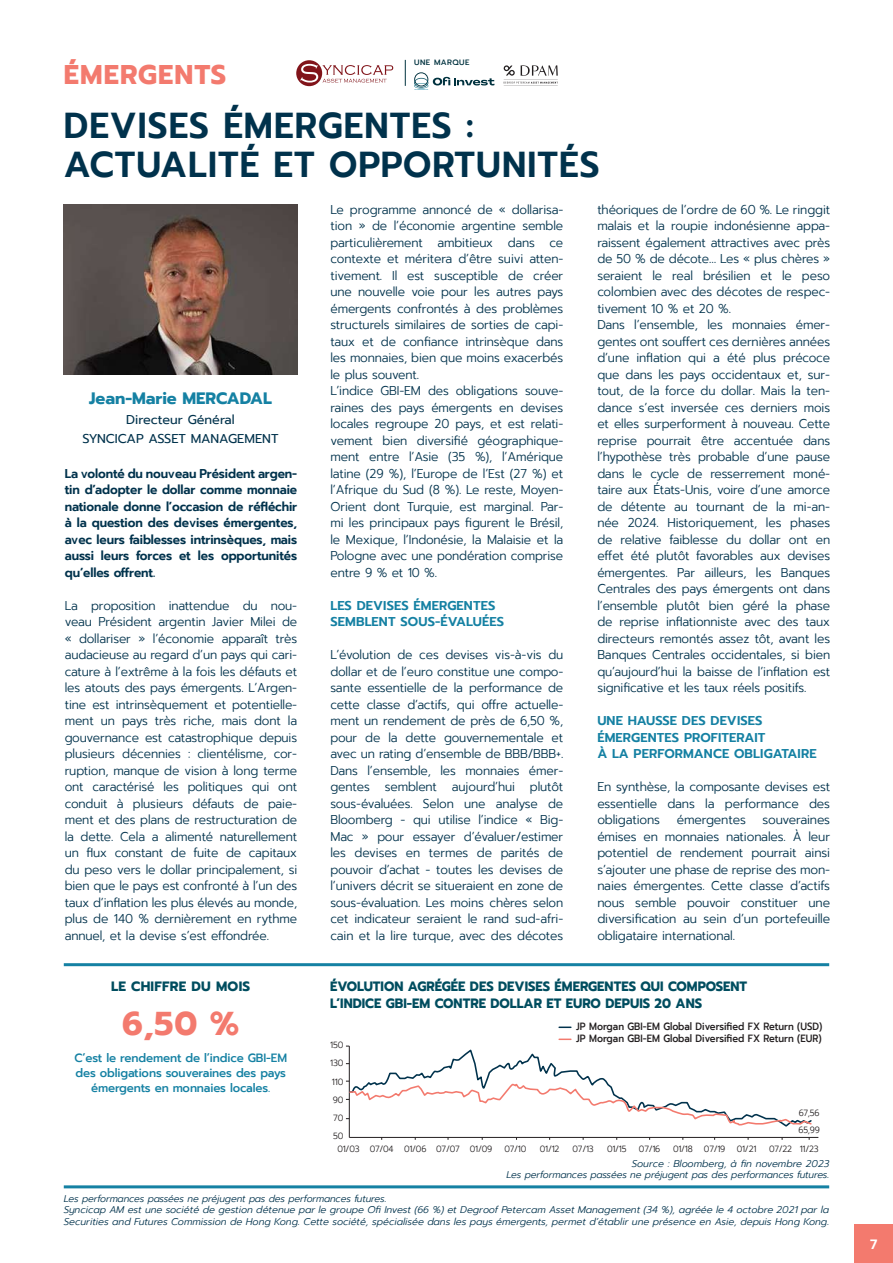
<style>
.page{position:relative;width:893px;height:1263px;background:#fff}
.page>*{position:absolute;margin:0;border:0;box-sizing:border-box;transform-origin:0 0}
.t1{font:600 36px/39px "Prompt";letter-spacing:.03em;color:#00324c}
.t2{font:700 33px "Prompt";color:#f37a6e}
.t3{font:700 27px "Prompt";letter-spacing:.04em;color:#f37a6e}
.t4{font:700 16.5px "Prompt";color:#1581a3}
.t5{font:700 13.5px/17.2px "Prompt";color:#004d5f;scale:.96 1}
.t6{font:700 13.5px "Prompt";letter-spacing:.02em;color:#004d5f}
.t7{font:600 13.5px "Prompt";color:#fff}
.t8{font:300 12.75px/16.5px "Prompt";letter-spacing:-.01em;color:#00324c;text-align:justify;scale:.95 1}
.t9{font:300 12.75px/16.5px "Prompt";letter-spacing:-.01em;color:#00324c;text-align:justify;scale:.96 1}
.t10{font:600 12.75px/16.5px "Prompt";letter-spacing:-.01em;color:#00324c;text-align:justify;scale:.95 1}
.t11{font:600 12.75px/16.5px "Prompt";letter-spacing:.01em;color:#1581a3}
.t12{font:12.75px/18.6px "Prompt";color:#00324c;text-align:center}
.t13{font:500 12px/15px "Prompt";letter-spacing:-.01em;color:#1581a3;text-align:center}
.t14{font:500 10.5px "Prompt";color:#231f20;scale:.9 1}
.t15{font:italic 300 9.75px/11.2px "Prompt";color:#00324c}
.t16{font:300 9px/17px "Prompt";letter-spacing:-.025em;color:#231f20;scale:.94 1}
.t17{font:300 9px/18.1px "Prompt";letter-spacing:-.025em;color:#231f20;scale:.95 1}
.t18{font:500 7.8px "Prompt";letter-spacing:.06em;color:#00323f}
</style>
<div class="page">
<div style="left:855px;top:1225px;width:38px;height:38px;background:#f37a6e"></div>
<hr style="left:64px;top:1185px;width:765px;height:3px;background:#1581a3">
<hr style="left:64px;top:963px;width:765px;height:3px;background:#1581a3">
<img style="left:64px;top:204px;width:234px;height:170px">
<svg style="left:296px;top:60px;width:97px;height:26px"></svg>
<svg style="left:405px;top:60px;width:1px;height:26px"></svg>
<svg style="left:414px;top:72px;width:81px;height:18px"></svg>
<svg style="left:504px;top:65px;width:54px;height:21px"></svg>
<hr style="left:349px;top:1137px;width:469px;height:1px;background:#231f20">
<hr style="left:349px;top:1046px;width:1px;height:91px;background:#231f20">
<svg style="left:559px;top:1038px;width:12px;height:2px"></svg>
<svg style="left:559px;top:1026px;width:12px;height:2px"></svg>
<svg style="left:346px;top:1046px;width:466px;height:82px"></svg>
<h3 class="t3" style="left:64px;top:54px;width:164px">ÉMERGENTS</h3>
<h1 class="t1" style="left:64px;top:106px;width:537px">DEVISES ÉMERGENTES :<br>ACTUALITÉ ET OPPORTUNITÉS</h1>
<p class="t18" style="left:414px;top:57px;width:57px">UNE MARQUE</p>
<p class="t4" style="left:89px;top:385px;width:184px">Jean-Marie MERCADAL</p>
<p class="t12" style="left:82px;top:411px;width:198px">Directeur Général<br>SYNCICAP ASSET MANAGEMENT</p>
<p class="t10" style="left:65px;top:465px;width:246px">La volonté du nouveau Président argen&shy;tin d’adopter le dollar comme monnaie nationale donne l’occasion de réfléchir à la question des devises émergentes, avec leurs faiblesses intrinsèques, mais aussi leurs forces et les opportunités qu’elles offrent.</p>
<p class="t8" style="left:65px;top:597px;width:246px">La proposition inattendue du nou&shy;veau Président argentin Javier Milei de « dollariser » l’économie apparaît très audacieuse au regard d’un pays qui cari&shy;cature à l’extrême à la fois les défauts et les atouts des pays émergents. L’Argen&shy;tine est intrinsèquement et potentielle&shy;ment un pays très riche, mais dont la gouvernance est catastrophique depuis plusieurs décennies : clientélisme, cor&shy;ruption, manque de vision à long terme ont caractérisé les politiques qui ont conduit à plusieurs défauts de paie&shy;ment et des plans de restructuration de la dette. Cela a alimenté naturellement un flux constant de fuite de capitaux du peso vers le dollar principalement, si bien que le pays est confronté à l’un des taux d’inflation les plus élevés au monde, plus de 140 % dernièrement en rythme annuel, et la devise s’est effondrée.</p>
<p class="t6" style="left:111px;top:976px;width:141px">LE CHIFFRE DU MOIS</p>
<h2 class="t2" style="left:122px;top:998px;width:119px">6,50 %</h2>
<p class="t13" style="left:74px;top:1051px;width:214px">C’est le rendement de l’indice GBI-EM des obligations souveraines des pays émergents en monnaies locales.</p>
<p class="t8" style="left:330px;top:201px;width:247px;text-align:left">Le programme annoncé de « dollarisa&shy;tion » de l’économie argentine semble particulièrement ambitieux dans ce contexte et méritera d’être suivi atten&shy;tivement. Il est susceptible de créer une nouvelle voie pour les autres pays émergents confrontés à des problèmes structurels similaires de sorties de capi&shy;taux et de confiance intrinsèque dans les monnaies, bien que moins exacerbés le plus souvent.<br>L’indice GBI-EM des obligations souve&shy;raines des pays émergents en devises locales regroupe 20 pays, et est relati&shy;vement bien diversifié géographique&shy;ment entre l’Asie (35 %), l’Amérique latine (29 %), l’Europe de l’Est (27 %) et l’Afrique du Sud (8 %). Le reste, Moyen-Orient dont Turquie, est marginal. Par&shy;mi les principaux pays figurent le Brésil, le Mexique, l’Indonésie, la Malaisie et la Pologne avec une pondération comprise entre 9 % et 10 %.</p>
<p class="t11" style="left:330px;top:597px;width:175px">LES DEVISES ÉMERGENTES<br>SEMBLENT SOUS-ÉVALUÉES</p>
<p class="t8" style="left:330px;top:647px;width:247px">L’évolution de ces devises vis-à-vis du dollar et de l’euro constitue une compo&shy;sante essentielle de la performance de cette classe d’actifs, qui offre actuelle&shy;ment un rendement de près de 6,50 %, pour de la dette gouvernementale et avec un rating d’ensemble de BBB/BBB+.<br>Dans l’ensemble, les monnaies émer&shy;gentes semblent aujourd’hui plutôt sous-évaluées. Selon une analyse de Bloomberg - qui utilise l’indice « Big-Mac » pour essayer d’évaluer/estimer les devises en termes de parités de pouvoir d’achat - toutes les devises de l’univers décrit se situeraient en zone de sous-évaluation. Les moins chères selon cet indicateur seraient le rand sud-afri&shy;cain et la lire turque, avec des décotes</p>
<p class="t8" style="left:597px;top:201px;width:247px;text-align:left">théoriques de l’ordre de 60 %. Le ringgit malais et la roupie indonésienne appa&shy;raissent également attractives avec près de 50 % de décote… Les « plus chères » seraient le real brésilien et le peso colombien avec des décotes de respec&shy;tivement 10 % et 20 %.<br>Dans l’ensemble, les monnaies émer&shy;gentes ont souffert ces dernières années d’une inflation qui a été plus précoce que dans les pays occidentaux et, sur&shy;tout, de la force du dollar. Mais la ten&shy;dance s’est inversée ces derniers mois et elles surperforment à nouveau. Cette reprise pourrait être accentuée dans l’hypothèse très probable d’une pause dans le cycle de resserrement moné&shy;taire aux États-Unis, voire d’une amorce de détente au tournant de la mi-an&shy;née 2024. Historiquement, les phases de relative faiblesse du dollar ont en effet été plutôt favorables aux devises émergentes. Par ailleurs, les Banques Centrales des pays émergents ont dans l’ensemble plutôt bien géré la phase de reprise inflationniste avec des taux directeurs remontés assez tôt, avant les Banques Centrales occidentales, si bien qu’aujourd’hui la baisse de l’inflation est significative et les taux réels positifs.</p>
<p class="t11" style="left:597px;top:712px;width:221px">UNE HAUSSE DES DEVISES<br>ÉMERGENTES PROFITERAIT<br>À LA PERFORMANCE OBLIGATAIRE</p>
<p class="t9" style="left:597px;top:779px;width:244px">En synthèse, la composante devises est essentielle dans la performance des obligations</p>
<p class="t9" style="left:677px;top:811px;width:74px">émergentes</p>
<p class="t9" style="left:597px;top:811px;width:244px;text-indent:165px">souveraines émises en monnaies nationales. À leur potentiel de rendement pourrait ainsi s’ajouter une phase de reprise des mon&shy;naies émergentes. Cette classe d’actifs nous semble pouvoir constituer une diversification au sein d’un portefeuille obligataire international.</p>
<p class="t5" style="left:330px;top:977px;width:436px">ÉVOLUTION AGRÉGÉE DES DEVISES ÉMERGENTES QUI COMPOSENT<br>L’INDICE GBI-EM CONTRE DOLLAR ET EURO DEPUIS 20 ANS</p>
<p class="t14" style="left:576px;top:1018px;width:275px">JP Morgan GBI-EM Global Diversified FX Return (USD)</p>
<p class="t14" style="left:576px;top:1030px;width:274px">JP Morgan GBI-EM Global Diversified FX Return (EUR)</p>
<p class="t17" style="left:330px;top:1036px;width:16px">150</p>
<p class="t17" style="left:332px;top:1072px;width:14px">110<br>90</p>
<p class="t17" style="left:333px;top:1127px;width:13px">50</p>
<p class="t17" style="left:330px;top:1054px;width:16px">130</p>
<p class="t16" style="left:798px;top:1104px;width:24px">67,56<br>65,99</p>
<p class="t17" style="left:333px;top:1108px;width:12px">70</p>
<p class="t16" style="left:337px;top:1140px;width:166px">01/03 07/04 01/06 07/07 01/09</p>
<p class="t16" style="left:504px;top:1140px;width:25px">07/10</p>
<p class="t16" style="left:540px;top:1140px;width:22px">01/12</p>
<p class="t16" style="left:573px;top:1140px;width:24px">07/13</p>
<p class="t16" style="left:607px;top:1140px;width:22px">01/15</p>
<p class="t16" style="left:639px;top:1140px;width:24px">07/16</p>
<p class="t16" style="left:673px;top:1140px;width:57px">01/18 07/19</p>
<p class="t16" style="left:737px;top:1140px;width:22px">01/21</p>
<p class="t16" style="left:769px;top:1140px;width:54px">07/22 11/23</p>
<p class="t15" style="left:506px;top:1157px;width:324px;text-align:right">Source : Bloomberg, à fin novembre 2023<br>Les performances passées ne préjugent pas des performances futures.</p>
<p class="t15" style="left:64px;top:1193px;width:767px">Les performances passées ne préjugent pas des performances futures.<br>Syncicap AM est une société de gestion détenue par le groupe Ofi Invest (66 %) et Degroof Petercam Asset Management (34 %), agréée le 4 octobre 2021 par la<br>Securities and Futures Commission de Hong Kong. Cette société, spécialisée dans les pays émergents, permet d’établir une présence en Asie, depuis Hong Kong.</p>
<p class="t7" style="left:870px;top:1234px;width:9px">7</p>
</div>
